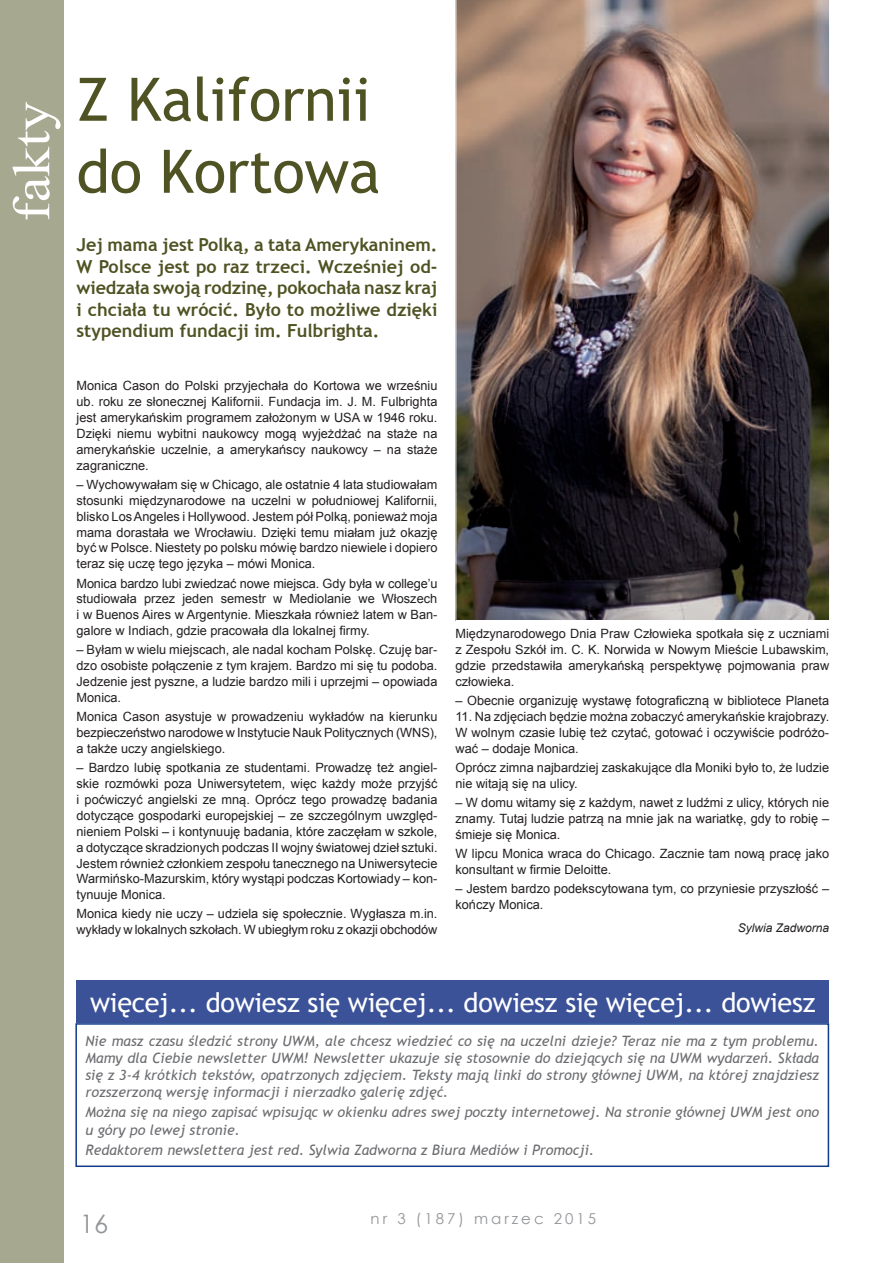
<style>
.page{position:relative;width:893px;height:1263px;background:#fff}
.page>*{position:absolute;margin:0;border:0;box-sizing:border-box;transform-origin:0 0}
.t1{font:60px/72px "Trebuchet MS";letter-spacing:-.005em;color:#4f5222}
.t2{font:52.65px "Times New Roman";color:#fff;scale:1.11 1}
.t3{font:27px "Trebuchet MS";letter-spacing:-.01em;color:#fff}
.t4{font:25.5px "Century Gothic";color:#939598}
.t5{font:700 18px/21.6px "Trebuchet MS";color:#4f5222;text-align:justify}
.t6{font:15px "Century Gothic";letter-spacing:.2em;color:#939598}
.t7{font:italic 14.25px/17.1px "Trebuchet MS";color:#6c6d70;text-align:justify}
.t8{font:12.75px/15.9px "Arial";color:#231f20;text-align:justify}
.t9{font:italic 12px "Arial";color:#231f20}
</style>
<div class="page">
<div style="left:0;top:0;width:64px;height:1263px;background:#a7a890"></div>
<img style="left:455px;top:0;width:375px;height:621px">
<div style="left:75px;top:1023px;width:754px;height:144px;border:2px solid #103b8a"></div>
<div style="left:77px;top:980px;width:752px;height:43px;background:#3b5299"></div>
<h2 class="t2" style="left:-4px;top:222px;width:110px;rotate:-90deg">fakty</h2>
<h1 class="t1" style="left:77px;top:64px;width:305px">Z Kalifornii do Kortowa</h1>
<h3 class="t5" style="left:77px;top:234px;width:362px">Jej mama jest Polką, a tata Amerykaninem.<br>W Polsce jest po raz trzeci. Wcześniej od&shy;wiedzała swoją rodzinę, pokochała nasz kraj i chciała tu wrócić. Było to możliwe dzięki stypendium fundacji im. Fulbrighta.</h3>
<p class="t8" style="left:77px;top:378px;width:362px">Monica Cason do Polski przyjechała do Kortowa we wrześniu ub. roku ze słonecznej Kalifornii. Fundacja im. J. M. Fulbrighta jest amerykańskim programem założonym w USA w 1946 roku.<br>Dzięki niemu wybitni naukowcy mogą wyjeżdżać na staże na amerykańskie uczelnie, a amerykańscy naukowcy – na staże zagraniczne.</p>
<p class="t8" style="left:77px;top:477px;width:362px">– Wychowywałam się w Chicago, ale ostatnie 4 lata studiowałam stosunki międzynarodowe na uczelni w południowej Kalifornii, blisko Los Angeles i Hollywood. Jestem pół Polką, ponieważ moja mama dorastała we Wrocławiu. Dzięki temu miałam już okazję być w Polsce. Niestety po polsku mówię bardzo niewiele i dopiero teraz się uczę tego języka – mówi Monica.</p>
<p class="t8" style="left:77px;top:575px;width:362px">Monica bardzo lubi zwiedzać nowe miejsca. Gdy była w college’u studiowała przez jeden semestr w Mediolanie we Włoszech i w Buenos Aires w Argentynie. Mieszkała również latem w Ban&shy;galore w Indiach, gdzie pracowała dla lokalnej firmy.</p>
<p class="t8" style="left:77px;top:642px;width:362px">– Byłam w wielu miejscach, ale nadal kocham Polskę. Czuję bar&shy;dzo osobiste połączenie z tym krajem. Bardzo mi się tu podoba.<br>Jedzenie jest pyszne, a ludzie bardzo mili i uprzejmi – opowiada Monica.</p>
<p class="t8" style="left:77px;top:709px;width:362px">Monica Cason asystuje w prowadzeniu wykładów na kierunku bezpieczeństwo narodowe w Instytucie Nauk Politycznych (WNS), a także uczy angielskiego.</p>
<p class="t8" style="left:77px;top:760px;width:362px">– Bardzo lubię spotkania ze studentami. Prowadzę też angiel&shy;skie rozmówki poza Uniwersytetem, więc każdy może przyjść i poćwiczyć angielski ze mną. Oprócz tego prowadzę badania dotyczące gospodarki europejskiej – ze szczególnym uwzględ&shy;nieniem Polski – i kontynuuję badania, które zaczęłam w szkole, a dotyczące skradzionych podczas II wojny światowej dzieł sztuki.<br>Jestem również członkiem zespołu tanecznego na Uniwersytecie Warmińsko-Mazurskim, który wystąpi podczas Kortowiady – kon&shy;tynuuje Monica.</p>
<p class="t8" style="left:77px;top:906px;width:362px">Monica kiedy nie uczy – udziela się społecznie. Wygłasza m.in. wykłady w lokalnych szkołach. W ubiegłym roku z okazji obchodów</p>
<p class="t8" style="left:455px;top:626px;width:375px">Międzynarodowego Dnia Praw Człowieka spotkała się z uczniami z Zespołu Szkół im. C. K. Norwida w Nowym Mieście Lubawskim, gdzie przedstawiła amerykańską perspektywę pojmowania praw człowieka.</p>
<p class="t8" style="left:455px;top:693px;width:375px">– Obecnie organizuję wystawę fotograficzną w bibliotece Planeta</p>
<p class="t8" style="left:455px;top:709px;width:375px">11. Na zdjęciach będzie można zobaczyć amerykańskie krajobrazy.<br>W wolnym czasie lubię też czytać, gotować i oczywiście podróżo&shy;wać – dodaje Monica.</p>
<p class="t8" style="left:455px;top:760px;width:375px">Oprócz zimna najbardziej zaskakujące dla Moniki było to, że ludzie nie witają się na ulicy.</p>
<p class="t8" style="left:455px;top:795px;width:375px">– W domu witamy się z każdym, nawet z ludźmi z ulicy, których nie znamy. Tutaj ludzie patrzą na mnie jak na wariatkę, gdy to robię – śmieje się Monica.</p>
<p class="t8" style="left:455px;top:846px;width:375px">W lipcu Monica wraca do Chicago. Zacznie tam nową pracę jako konsultant w firmie Deloitte.</p>
<p class="t8" style="left:455px;top:881px;width:375px">– Jestem bardzo podekscytowana tym, co przyniesie przyszłość – kończy Monica.</p>
<p class="t9" style="left:738px;top:920px;width:93px">Sylwia Zadworna</p>
<h3 class="t3" style="left:90px;top:986px;width:727px">więcej... dowiesz się więcej... dowiesz się więcej... dowiesz</h3>
<p class="t7" style="left:85px;top:1032px;width:735px">Nie masz czasu śledzić strony UWM, ale chcesz wiedzieć co się na uczelni dzieje? Teraz nie ma z tym problemu.<br>Mamy dla Ciebie newsletter UWM! Newsletter ukazuje się stosownie do dziejących się na UWM wydarzeń. Składa się z 3-4 krótkich tekstów, opatrzonych zdjęciem. Teksty mają linki do strony głównej UWM, na której znajdziesz rozszerzoną wersję informacji i nierzadko galerię zdjęć.</p>
<p class="t7" style="left:85px;top:1104px;width:735px">Można się na niego zapisać wpisując w okienku adres swej poczty internetowej. Na stronie głównej UWM jest ono u góry po lewej stronie.</p>
<p class="t7" style="left:85px;top:1141px;width:510px">Redaktorem newslettera jest red. Sylwia Zadworna z Biura Mediów i Promocji.</p>
<h3 class="t4" style="left:80px;top:1206px;width:30px">16</h3>
<p class="t6" style="left:371px;top:1208px;width:227px">nr 3 (187) marzec 2015</p>
</div>
